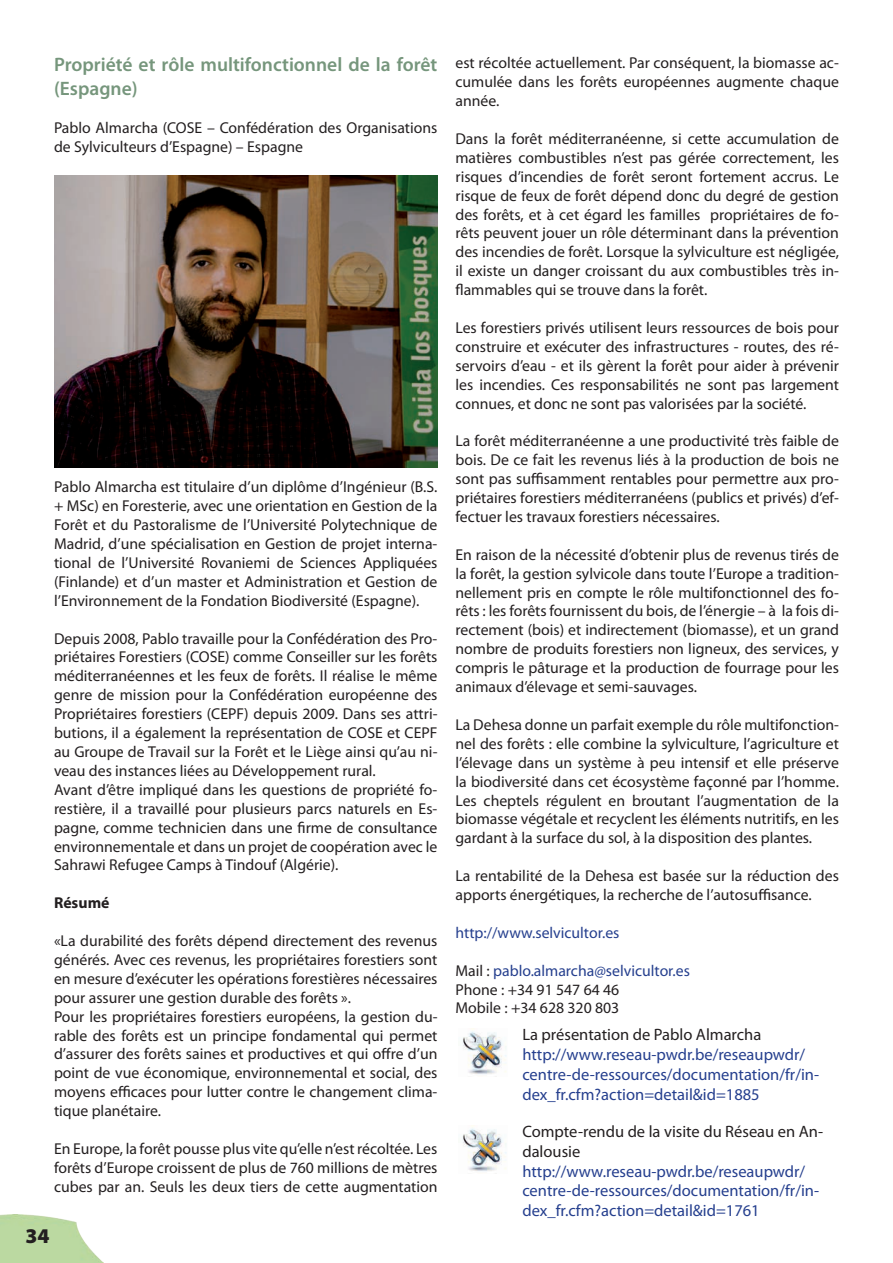
<style>
.page{position:relative;width:893px;height:1263px;background:#fff}
.page>*{position:absolute;margin:0;border:0;box-sizing:border-box;transform-origin:0 0}
.t1{font:900 21px "Myriad Pro";color:#231f20}
.t2{font:600 19.5px/23.4px "Myriad Pro";color:#76967c}
.t3{font:16.5px/19.8px "Myriad Pro";color:#253f8e}
.t4{font:16.5px/19.8px "Myriad Pro";color:#231f20}
.t5{font:15.75px/18.9px "Myriad Pro";color:#231f20;text-align:justify}
.t6{font:15.75px "Myriad Pro";color:#253f8e}
.t7{font:700 15.75px "Myriad Pro";color:#231f20}
.s1{color:#253f8e}
</style>
<div class="page">
<img style="left:0;top:1214px;width:103px;height:49px">
<img style="left:462px;top:1029px;width:45px;height:45px">
<img style="left:55px;top:175px;width:382px;height:293px">
<img style="left:462px;top:1125px;width:45px;height:46px">
<p class="t2" style="left:54px;top:52px;width:385px">Propriété et rôle multifonctionnel de la forêt (Espagne)</p>
<p class="t5" style="left:54px;top:118px;width:385px">Pablo Almarcha (COSE – Confédération des Organisations de Sylviculteurs d’Espagne) – Espagne</p>
<p class="t5" style="left:54px;top:477px;width:385px">Pablo Almarcha est titulaire d’un diplôme d’Ingénieur (B.S. + MSc) en Foresterie, avec une orientation en Gestion de la Forêt et du Pastoralisme de l’Université Polytechnique de Madrid, d’une spécialisation en Gestion de projet interna&shy;tional de l’Université Rovaniemi de Sciences Appliquées (Finlande) et d’un master et Administration et Gestion de l’Environnement de la Fondation Biodiversité (Espagne).</p>
<p class="t5" style="left:54px;top:629px;width:385px;text-align:left">Depuis 2008, Pablo travaille pour la Confédération des Pro&shy;priétaires Forestiers (COSE) comme Conseiller sur les forêts méditerranéennes et les feux de forêts. Il réalise le même genre de mission pour la Confédération européenne des Propriétaires forestiers (CEPF) depuis 2009. Dans ses attri&shy;butions, il a également la représentation de COSE et CEPF au Groupe de Travail sur la Forêt et le Liège ainsi qu’au ni&shy;veau des instances liées au Développement rural.<br>Avant d’être impliqué dans les questions de propriété fo&shy;restière, il a travaillé pour plusieurs parcs naturels en Es&shy;pagne, comme technicien dans une firme de consultance environnementale et dans un projet de coopération avec le Sahrawi Refugee Camps à Tindouf (Algérie).</p>
<p class="t7" style="left:54px;top:893px;width:57px">Résumé</p>
<p class="t5" style="left:54px;top:931px;width:385px;text-align:left">«La durabilité des forêts dépend directement des revenus générés. Avec ces revenus, les propriétaires forestiers sont en mesure d’exécuter les opérations forestières nécessaires pour assurer une gestion durable des forêts ».<br>Pour les propriétaires forestiers européens, la gestion du&shy;rable des forêts est un principe fondamental qui permet d’assurer des forêts saines et productives et qui offre d’un point de vue économique, environnemental et social, des moyens efficaces pour lutter contre le changement clima&shy;tique planétaire.</p>
<p class="t5" style="left:54px;top:1139px;width:385px">En Europe, la forêt pousse plus vite qu’elle n’est récoltée. Les forêts d’Europe croissent de plus de 760 millions de mètres cubes par an. Seuls les deux tiers de cette augmentation</p>
<h1 class="t1" style="left:25px;top:1223px;width:26px">34</h1>
<p class="t5" style="left:455px;top:53px;width:385px">est récoltée actuellement. Par conséquent, la biomasse ac&shy;cumulée dans les forêts européennes augmente chaque année.</p>
<p class="t5" style="left:455px;top:129px;width:385px">Dans la forêt méditerranéenne, si cette accumulation de matières combustibles n’est pas gérée correctement, les risques d’incendies de forêt seront fortement accrus. Le risque de feux de forêt dépend donc du degré de gestion des forêts, et à cet égard les familles propriétaires de fo&shy;rêts peuvent jouer un rôle déterminant dans la prévention des incendies de forêt. Lorsque la sylviculture est négligée, il existe un danger croissant du aux combustibles très in&shy;flammables qui se trouve dans la forêt.</p>
<p class="t5" style="left:455px;top:318px;width:385px">Les forestiers privés utilisent leurs ressources de bois pour construire et exécuter des infrastructures - routes, des ré&shy;servoirs d’eau - et ils gèrent la forêt pour aider à prévenir les incendies. Ces responsabilités ne sont pas largement connues, et donc ne sont pas valorisées par la société.</p>
<p class="t5" style="left:455px;top:431px;width:385px">La forêt méditerranéenne a une productivité très faible de bois. De ce fait les revenus liés à la production de bois ne sont pas suffisamment rentables pour permettre aux pro&shy;priétaires forestiers méditerranéens (publics et privés) d’ef&shy;fectuer les travaux forestiers nécessaires.</p>
<p class="t5" style="left:455px;top:545px;width:385px">En raison de la nécessité d’obtenir plus de revenus tirés de la forêt, la gestion sylvicole dans toute l’Europe a tradition&shy;nellement pris en compte le rôle multifonctionnel des fo&shy;rêts : les forêts fournissent du bois, de l’énergie – à la fois di&shy;rectement (bois) et indirectement (biomasse), et un grand nombre de produits forestiers non ligneux, des services, y compris le pâturage et la production de fourrage pour les animaux d’élevage et semi-sauvages.</p>
<p class="t5" style="left:455px;top:715px;width:385px">La Dehesa donne un parfait exemple du rôle multifonction&shy;nel des forêts : elle combine la sylviculture, l’agriculture et l’élevage dans un système à peu intensif et elle préserve la biodiversité dans cet écosystème façonné par l’homme.<br>Les cheptels régulent en broutant l’augmentation de la biomasse végétale et recyclent les éléments nutritifs, en les gardant à la surface du sol, à la disposition des plantes.</p>
<p class="t5" style="left:455px;top:866px;width:385px">La rentabilité de la Dehesa est basée sur la réduction des apports énergétiques, la recherche de l’autosuffisance.</p>
<p class="t6" style="left:455px;top:923px;width:165px">http://www.selvicultor.es</p>
<p class="t5" style="left:455px;top:961px;width:236px;text-align:left">Mail : <span class="s1">pablo.almarcha@selvicultor.es<br></span>Phone : +34 91 547 64 46<br>Mobile : +34 628 320 803</p>
<p class="t4" style="left:522px;top:1025px;width:241px">La présentation de Pablo Almarcha</p>
<p class="t3" style="left:522px;top:1044px;width:298px">http://www.reseau-pwdr.be/reseaupwdr/ centre-de-ressources/documentation/fr/in&shy;dex_fr.cfm?action=detail&amp;id=1885</p>
<p class="t4" style="left:522px;top:1121px;width:302px">Compte-rendu de la visite du Réseau en An&shy;dalousie</p>
<p class="t3" style="left:522px;top:1161px;width:298px">http://www.reseau-pwdr.be/reseaupwdr/ centre-de-ressources/documentation/fr/in&shy;dex_fr.cfm?action=detail&amp;id=1761</p>
</div>
